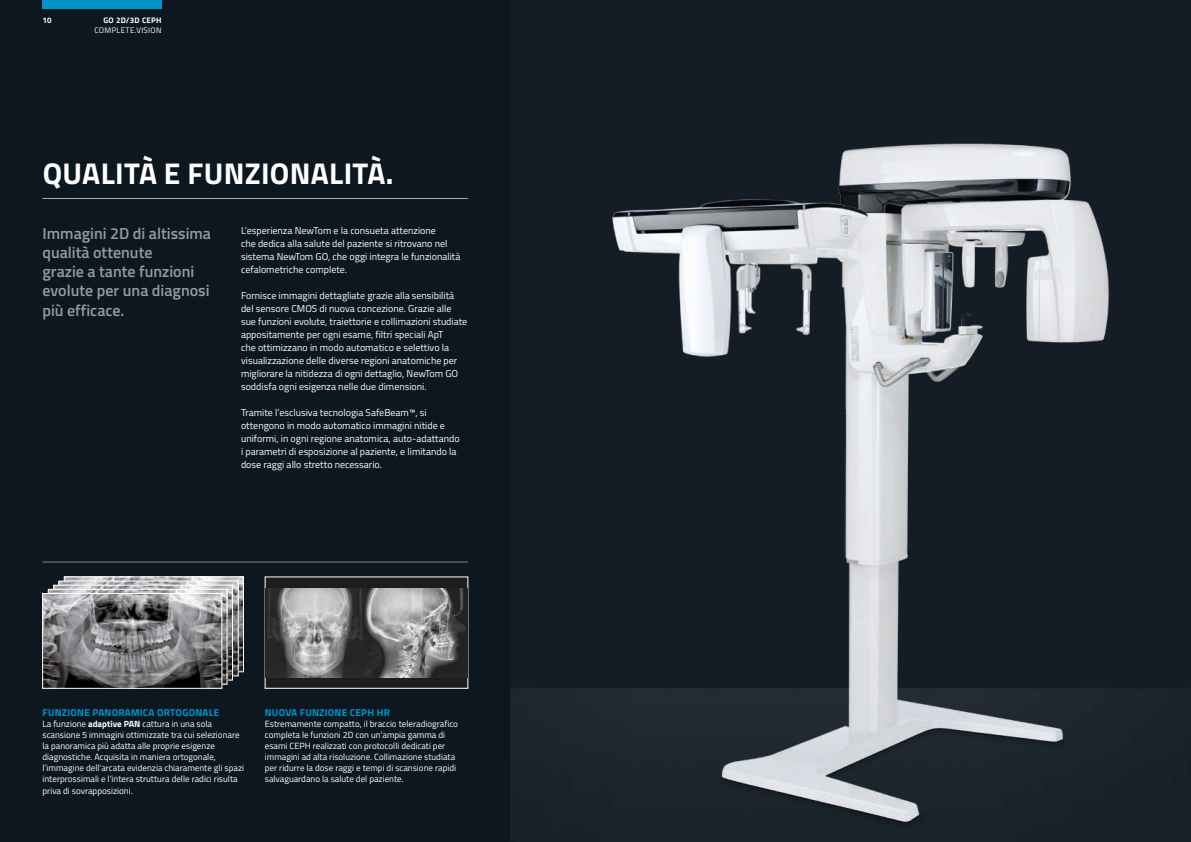
<style>
.page{position:relative;width:1191px;height:842px;background:#fff}
.page>*{position:absolute;margin:0;border:0;box-sizing:border-box;transform-origin:0 0}
.t1{font:700 30px "Titillium";letter-spacing:.01em;color:#fff}
.t2{font:600 16px/19.2px "Titillium";color:#96999e}
.t3{font:10px/13px "Titillium";color:#fff}
.t4{font:700 10px "Titillium";letter-spacing:.02em;color:#0094ca}
.t5{font:9px/11px "Titillium";color:#fff}
.t6{font:8px "Titillium";letter-spacing:.04em;color:#fff}
.t7{font:700 8px "Titillium";letter-spacing:.03em;color:#fff}
.s1{font-weight:700}
</style>
<div class="page">
<div style="left:0;top:0;width:519px;height:842px;background:#0d1720"></div>
<hr style="left:43px;top:198px;width:425px;height:1px;background:#b0b2b5">
<div style="left:43px;top:0;width:119px;height:9px;background:#0094ca"></div>
<div style="left:510px;top:0;width:681px;height:842px;background:#141c25"></div>
<img style="left:577px;top:100px;width:560px;height:742px">
<img style="left:66px;top:579px;width:176px;height:91px">
<div style="left:64px;top:577px;width:180px;height:95px;border:1px solid #fff"></div>
<img style="left:61px;top:583px;width:175px;height:91px">
<div style="left:59px;top:581px;width:179px;height:95px;border:1px solid #fff"></div>
<img style="left:55px;top:587px;width:176px;height:91px">
<div style="left:53px;top:585px;width:180px;height:95px;border:1px solid #fff"></div>
<img style="left:50px;top:591px;width:175px;height:91px">
<div style="left:48px;top:589px;width:179px;height:95px;border:1px solid #fff"></div>
<img style="left:44px;top:595px;width:176px;height:92px">
<div style="left:42px;top:593px;width:180px;height:96px;border:1px solid #fff"></div>
<div style="left:265px;top:577px;width:203px;height:111px;background:#1d1d1b"></div>
<div style="left:265px;top:577px;width:203px;height:112px;border:1px solid #fff"></div>
<hr style="left:43px;top:562px;width:425px;height:1px;background:#7d8186">
<img style="left:266px;top:588px;width:201px;height:90px">
<p class="t7" style="left:43px;top:14px;width:11px">10</p>
<p class="t7" style="left:103px;top:14px;width:60px">GO 2D/3D CEPH</p>
<p class="t6" style="left:94px;top:24px;width:69px">COMPLETE.VISION</p>
<h1 class="t1" style="left:43px;top:151px;width:352px">QUALITÀ E FUNZIONALITÀ.</h1>
<h2 class="t2" style="left:43px;top:223px;width:170px">Immagini 2D di altissima qualità ottenute<br>grazie a tante funzioni evolute per una diagnosi più efficace.</h2>
<p class="t3" style="left:241px;top:224px;width:221px">L’esperienza NewTom e la consueta attenzione<br>che dedica alla salute del paziente si ritrovano nel sistema NewTom GO, che oggi integra le funzionalità cefalometriche complete.</p>
<p class="t3" style="left:241px;top:289px;width:228px">Fornisce immagini dettagliate grazie alla sensibilità del sensore CMOS di nuova concezione. Grazie alle sue funzioni evolute, traiettorie e collimazioni studiate appositamente per ogni esame, filtri speciali ApT<br>che ottimizzano in modo automatico e selettivo la visualizzazione delle diverse regioni anatomiche per migliorare la nitidezza di ogni dettaglio, NewTom GO soddisfa ogni esigenza nelle due dimensioni.</p>
<p class="t3" style="left:241px;top:406px;width:220px">Tramite l’esclusiva tecnologia SafeBeam™, si ottengono in modo automatico immagini nitide e uniformi, in ogni regione anatomica, auto-adattando i parametri di esposizione al paziente, e limitando la dose raggi allo stretto necessario.</p>
<p class="t4" style="left:43px;top:704px;width:178px">FUNZIONE PANORAMICA ORTOGONALE</p>
<p class="t5" style="left:43px;top:717px;width:203px">La funzione <span class="s1">adaptive PAN</span> cattura in una sola scansione 5 immagini ottimizzate tra cui selezionare la panoramica più adatta alle proprie esigenze diagnostiche. Acquisita in maniera ortogonale, l’immagine dell’arcata evidenzia chiaramente gli spazi interprossimali e l’intera struttura delle radici risulta</p>
<p class="t5" style="left:43px;top:784px;width:92px">priva di sovrapposizioni.</p>
<p class="t4" style="left:265px;top:704px;width:127px">NUOVA FUNZIONE CEPH HR</p>
<p class="t5" style="left:265px;top:717px;width:195px">Estremamente compatto, il braccio teleradiografico completa le funzioni 2D con un’ampia gamma di esami CEPH realizzati con protocolli dedicati per immagini ad alta risoluzione. Collimazione studiata per ridurre la dose raggi e tempi di scansione rapidi salvaguardano la salute del paziente.</p>
</div>
